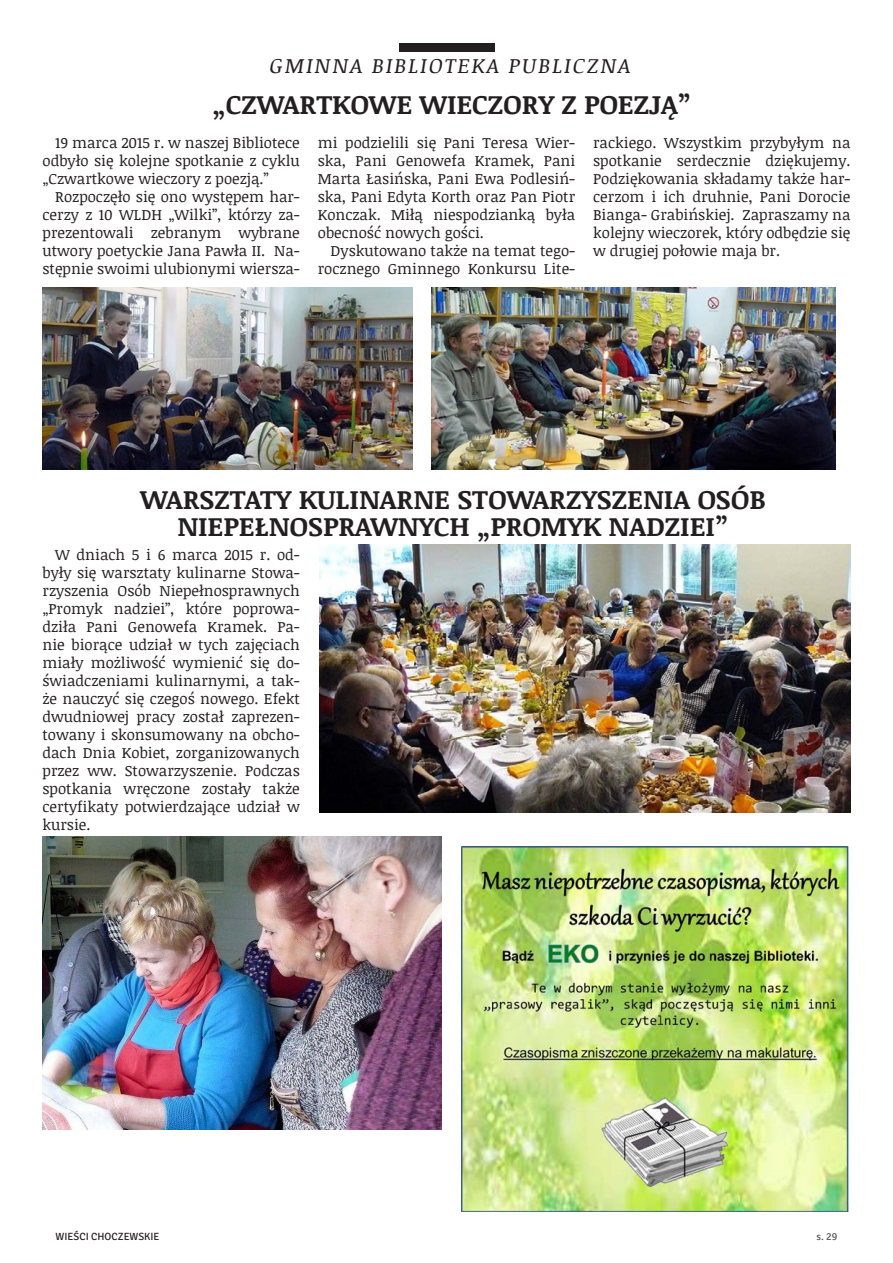
<style>
.page{position:relative;width:893px;height:1263px;background:#fff}
.page>*{position:absolute;margin:0;border:0;box-sizing:border-box;transform-origin:0 0}
.t1{font:700 27px/27px "Noticia Text";color:#231f20;text-align:center}
.t2{font:italic 21px "Noticia Text";letter-spacing:.1em;color:#231f20}
.t3{font:15px/18px "Noticia Text";color:#231f20;text-align:justify}
.t4{font:10.5px "Signika";color:#231f20}
.t5{font:10.5px "Signika";color:#57585a}
</style>
<div class="page">
<img style="left:43px;top:287px;width:370px;height:183px">
<img style="left:432px;top:287px;width:404px;height:183px">
<img style="left:43px;top:837px;width:398px;height:292px">
<img style="left:319px;top:544px;width:531px;height:268px">
<img style="left:461px;top:847px;width:390px;height:364px">
<div style="left:399px;top:43px;width:95px;height:8px;background:#231f20"></div>
<h2 class="t2" style="left:270px;top:51px;width:362px">GMINNA BIBLIOTEKA PUBLICZNA</h2>
<h1 class="t1" style="left:213px;top:90px;width:480px">„CZWARTKOWE WIECZORY Z POEZJĄ”</h1>
<p class="t3" style="left:43px;top:133px;width:259px;text-indent:13px">19 marca 2015 r. w naszej Bibliotece odbyło się kolejne spotkanie z cyklu „Czwartkowe wieczory z poezją.”</p>
<p class="t3" style="left:43px;top:187px;width:259px;text-indent:13px">Rozpoczęło się ono występem har&shy;cerzy z 10 WLDH „Wilki”, którzy za&shy;prezentowali zebranym wybrane utwory poetyckie Jana Pawła II. Na&shy;stępnie swoimi ulubionymi wiersza-</p>
<p class="t3" style="left:318px;top:133px;width:259px">mi podzielili się Pani Teresa Wier&shy;ska, Pani Genowefa Kramek, Pani Marta Łasińska, Pani Ewa Podlesiń&shy;ska, Pani Edyta Korth oraz Pan Piotr Konczak. Miłą niespodzianką była obecność nowych gości.</p>
<p class="t3" style="left:318px;top:241px;width:259px;text-align:right">Dyskutowano także na temat tego&shy;rocznego Gminnego Konkursu Lite-</p>
<p class="t3" style="left:593px;top:133px;width:259px">rackiego. Wszystkim przybyłym na spotkanie serdecznie dziękujemy.<br>Podziękowania składamy także har&shy;cerzom i ich druhnie, Pani Dorocie Bianga- Grabińskiej. Zapraszamy na kolejny wieczorek, który odbędzie się w drugiej połowie maja br.</p>
<h1 class="t1" style="left:140px;top:484px;width:627px">WARSZTATY KULINARNE STOWARZYSZENIA OSÓB<br>NIEPEŁNOSPRAWNYCH „PROMYK NADZIEI”</h1>
<p class="t3" style="left:43px;top:546px;width:259px;text-indent:13px">W dniach 5 i 6 marca 2015 r. od&shy;były się warsztaty kulinarne Stowa&shy;rzyszenia Osób Niepełnosprawnych „Promyk nadziei”, które poprowa&shy;dziła Pani Genowefa Kramek. Pa&shy;nie biorące udział w tych zajęciach miały możliwość wymienić się do&shy;świadczeniami kulinarnymi, a tak&shy;że nauczyć się czegoś nowego. Efekt dwudniowej pracy został zaprezen&shy;towany i skonsumowany na obcho&shy;dach Dnia Kobiet, zorganizowanych przez ww. Stowarzyszenie. Podczas spotkania wręczone zostały także certyfikaty potwierdzające udział w kursie.</p>
<p class="t4" style="left:56px;top:1230px;width:105px">WIEŚCI CHOCZEWSKIE</p>
<p class="t5" style="left:816px;top:1230px;width:22px">s. 29</p>
</div>
